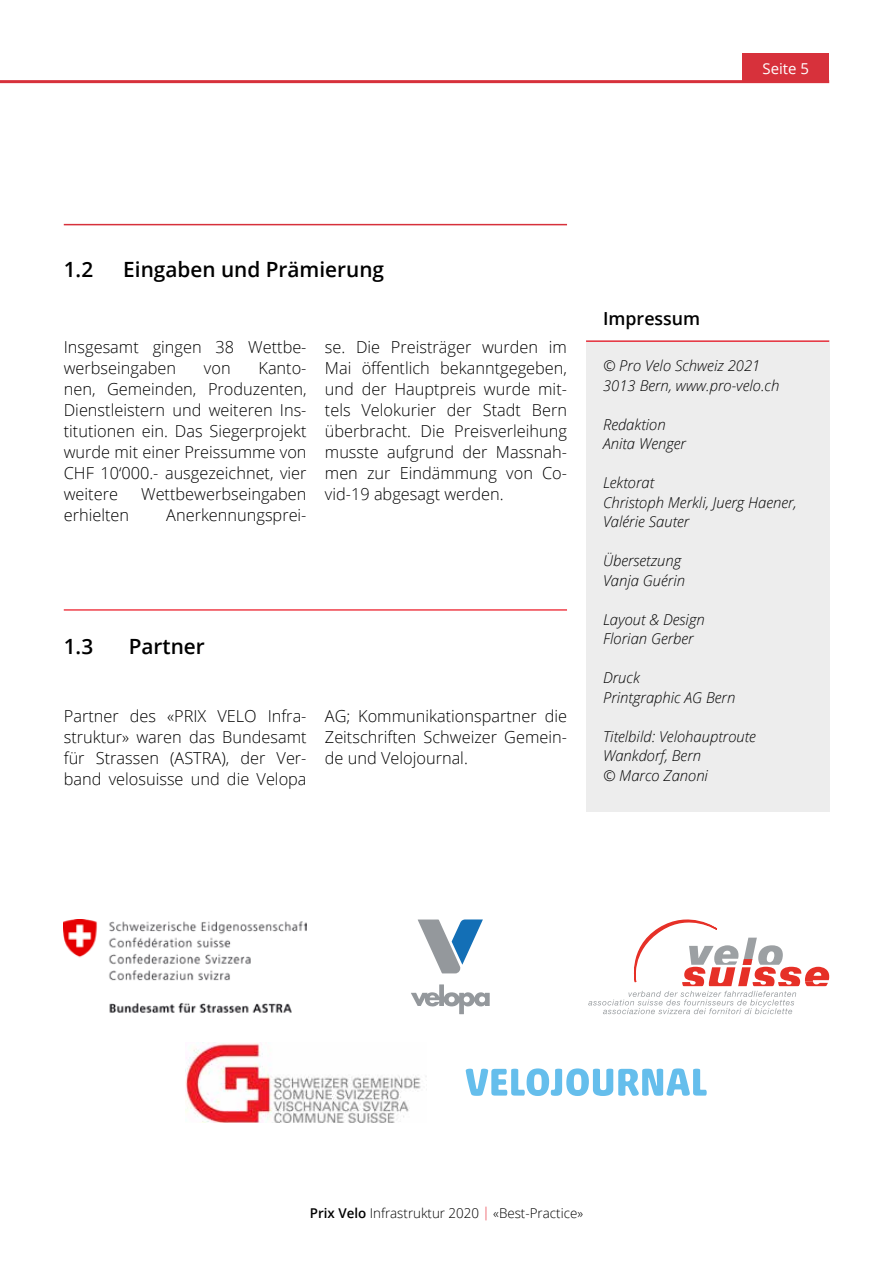
<style>
.page{position:relative;width:893px;height:1263px;background:#fff}
.page>*{position:absolute;margin:0;border:0;box-sizing:border-box;transform-origin:0 0}
.t1{font:600 21px "Open Sans";color:#000}
.t2{font:600 18px "Open Sans";color:#000}
.t3{font:300 16.5px/21px "Open Sans";color:#000;text-align:justify}
.t4{font:italic 300 15px/19.5px "Open Sans";color:#000}
.t5{font:15px "Open Sans";color:#fff}
.t6{font:300 13.5px "Open Sans";color:#000}
.s1{font-weight:600}
.s2{color:#e7343f}
</style>
<div class="page">
<hr style="left:64px;top:224px;width:503px;height:1px;background:#d7313b">
<div style="left:742px;top:54px;width:87px;height:29px;background:#d7313b"></div>
<hr style="left:0;top:80px;width:829px;height:3px;background:#d7313b">
<hr style="left:64px;top:609px;width:503px;height:2px;background:#ef404a">
<div style="left:586px;top:340px;width:243px;height:472px;background:#ededed"></div>
<hr style="left:586px;top:340px;width:243px;height:2px;background:#e7343f">
<img style="left:185px;top:1042px;width:241px;height:80px">
<img style="left:64px;top:920px;width:243px;height:93px">
<svg style="left:411px;top:984px;width:79px;height:30px"></svg>
<svg style="left:418px;top:919px;width:65px;height:54px"></svg>
<svg style="left:466px;top:1068px;width:241px;height:28px"></svg>
<svg style="left:588px;top:919px;width:241px;height:95px"></svg>
<p class="t5" style="left:762px;top:58px;width:48px">Seite 5</p>
<p class="t1" style="left:64px;top:255px;width:31px">1.2</p>
<p class="t1" style="left:123px;top:255px;width:262px">Eingaben und Prämierung</p>
<p class="t3" style="left:64px;top:336px;width:244px">Insgesamt gingen 38 Wettbe&shy;werbseingaben</p>
<p class="t3" style="left:64px;top:357px;width:244px;text-indent:195px">Kanto&shy;nen, Gemeinden, Produzenten, Dienstleistern und weiteren Ins&shy;titutionen ein. Das Siegerprojekt wurde mit einer Preissumme von CHF 10‘000.- ausgezeichnet, vier weitere</p>
<p class="t3" style="left:204px;top:357px;width:28px">von</p>
<p class="t3" style="left:141px;top:483px;width:167px">Wettbewerbseingaben</p>
<p class="t3" style="left:64px;top:504px;width:67px">erhielten</p>
<p class="t3" style="left:166px;top:504px;width:142px">Anerkennungsprei-</p>
<p class="t3" style="left:325px;top:336px;width:244px">se. Die Preisträger wurden im Mai öffentlich bekanntgegeben, und der Hauptpreis wurde mit&shy;tels Velokurier der Stadt Bern überbracht. Die Preisverleihung musste aufgrund der Massnah&shy;men zur Eindämmung von Co&shy;vid-19 abgesagt werden.</p>
<p class="t1" style="left:64px;top:632px;width:31px">1.3</p>
<p class="t1" style="left:129px;top:632px;width:78px">Partner</p>
<p class="t3" style="left:64px;top:705px;width:244px">Partner des «PRIX VELO Infra&shy;struktur» waren das Bundesamt für Strassen (ASTRA), der Ver&shy;band velosuisse und die Velopa</p>
<p class="t3" style="left:325px;top:705px;width:244px">AG; Kommunikationspartner die Zeitschriften Schweizer Gemein&shy;de und Velojournal.</p>
<p class="t2" style="left:603px;top:306px;width:99px">Impressum</p>
<p class="t4" style="left:603px;top:356px;width:178px">© Pro Velo Schweiz 2021<br>3013 Bern, www.pro-velo.ch</p>
<p class="t4" style="left:603px;top:414px;width:85px">Redaktion<br>Anita Wenger</p>
<p class="t4" style="left:603px;top:473px;width:195px">Lektorat<br>Christoph Merkli, Juerg Haener,<br>Valérie Sauter</p>
<p class="t4" style="left:603px;top:551px;width:84px">Übersetzung<br>Vanja Guérin</p>
<p class="t4" style="left:603px;top:609px;width:103px">Layout &amp; Design<br>Florian Gerber</p>
<p class="t4" style="left:603px;top:668px;width:134px">Druck<br>Printgraphic AG Bern</p>
<p class="t4" style="left:603px;top:726px;width:154px">Titelbild: Velohauptroute<br>Wankdorf, Bern<br>© Marco Zanoni</p>
<p class="t6" style="left:310px;top:1204px;width:275px"><span class="s1">Prix Velo</span> Infrastruktur 2020 <span class="s2">|</span> «Best-Practice»</p>
</div>
